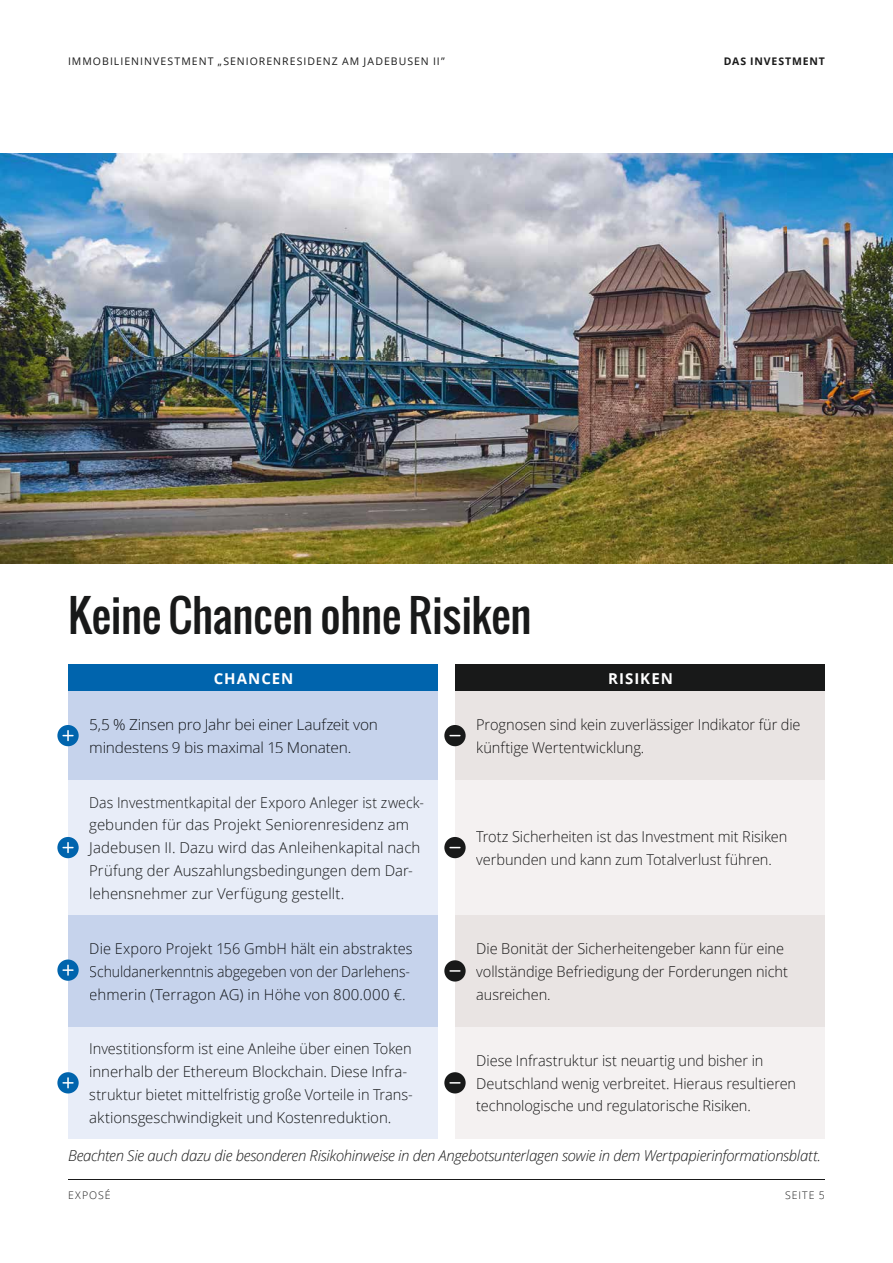
<style>
.page{position:relative;width:893px;height:1263px;background:#fff}
.page>*{position:absolute;margin:0;border:0;box-sizing:border-box;transform-origin:0 0}
.t1{font:43.5px "Oswald";letter-spacing:-.005em;color:#181919}
.t2{font:300 15px/22.8px "Open Sans";letter-spacing:-.005em;color:#181818}
.t3{font:300 15px/22.8px "Open Sans";color:#161819;scale:.94 1}
.t4{font:300 15px/22.8px "Open Sans";letter-spacing:-.005em;color:#111418}
.t5{font:300 15px/22.8px "Open Sans";color:#161819}
.t6{font:300 15px/22.8px "Open Sans";letter-spacing:-.005em;color:#171616}
.t7{font:italic 300 15px "Open Sans";letter-spacing:-.02em;color:#1a1a1a}
.t8{font:700 15px "Open Sans";letter-spacing:.065em;color:#fff}
.t9{font:10.5px "Open Sans";letter-spacing:.095em;color:#1a1a1a}
.t10{font:700 10.5px "Open Sans";letter-spacing:.08em;color:#1a1a1a}
.t11{font:300 10.5px "Open Sans";letter-spacing:.1em;color:#1a1a1a}
</style>
<div class="page">
<hr style="left:68px;top:1178px;width:757px;height:1px;background:#1a1a1a">
<div style="left:455px;top:691px;width:370px;height:89px;background:#e9e4e3"></div>
<div style="left:455px;top:915px;width:370px;height:112px;background:#e9e4e3"></div>
<div style="left:455px;top:780px;width:370px;height:135px;background:#f4f1f1"></div>
<div style="left:455px;top:1027px;width:370px;height:112px;background:#f4f1f1"></div>
<div style="left:68px;top:691px;width:370px;height:89px;background:#c6d3ec"></div>
<div style="left:68px;top:915px;width:370px;height:112px;background:#c6d3ec"></div>
<div style="left:68px;top:780px;width:370px;height:135px;background:#e8edf8"></div>
<div style="left:68px;top:1027px;width:370px;height:112px;background:#e8edf8"></div>
<div style="left:444px;top:725px;width:22px;height:21px;background:#181919;border-radius:50%"></div>
<svg style="left:449px;top:735px;width:12px;height:1px"></svg>
<div style="left:444px;top:960px;width:22px;height:21px;background:#181919;border-radius:50%"></div>
<svg style="left:449px;top:970px;width:12px;height:2px"></svg>
<div style="left:444px;top:837px;width:22px;height:21px;background:#181919;border-radius:50%"></div>
<svg style="left:449px;top:847px;width:12px;height:1px"></svg>
<div style="left:444px;top:1072px;width:22px;height:21px;background:#181919;border-radius:50%"></div>
<svg style="left:449px;top:1082px;width:12px;height:1px"></svg>
<div style="left:57px;top:725px;width:22px;height:21px;background:#0064ad;border-radius:50%"></div>
<svg style="left:62px;top:730px;width:12px;height:11px"></svg>
<svg style="left:57px;top:959px;width:22px;height:22px"></svg>
<svg style="left:62px;top:964px;width:12px;height:12px"></svg>
<div style="left:57px;top:837px;width:22px;height:21px;background:#0064ad;border-radius:50%"></div>
<svg style="left:62px;top:842px;width:12px;height:11px"></svg>
<div style="left:57px;top:1072px;width:22px;height:21px;background:#0064ad;border-radius:50%"></div>
<svg style="left:62px;top:1077px;width:12px;height:11px"></svg>
<div style="left:455px;top:665px;width:370px;height:26px;background:#181919"></div>
<div style="left:68px;top:665px;width:370px;height:26px;background:#0064ad"></div>
<img style="left:0;top:153px;width:893px;height:410px">
<p class="t9" style="left:68px;top:54px;width:378px">IMMOBILIENINVESTMENT „SENIORENRESIDENZ AM JADEBUSEN II”</p>
<p class="t10" style="left:724px;top:54px;width:103px">DAS INVESTMENT</p>
<h1 class="t1" style="left:68px;top:582px;width:465px">Keine Chancen ohne Risiken</h1>
<p class="t8" style="left:214px;top:668px;width:81px">CHANCEN</p>
<p class="t8" style="left:608px;top:668px;width:66px">RISIKEN</p>
<p class="t4" style="left:89px;top:713px;width:290px">5,5 % Zinsen pro Jahr bei einer Laufzeit von mindestens 9 bis maximal 15 Monaten.</p>
<p class="t3" style="left:89px;top:790px;width:358px">Das Investmentkapital der Exporo Anleger ist zweck&shy;gebunden für das Projekt Seniorenresidenz am Jadebusen II. Dazu wird das Anleihenkapital nach Prüfung der Auszahlungsbedingungen dem Dar&shy;lehensnehmer zur Verfügung gestellt.</p>
<p class="t4" style="left:89px;top:936px;width:325px">Die Exporo Projekt 156 GmbH hält ein abstraktes<br>Schuldanerkenntnis abgegeben von der Darlehens&shy;ehmerin (Terragon AG) in Höhe von 800.000 €.</p>
<p class="t5" style="left:89px;top:1037px;width:325px">Investitionsform ist eine Anleihe über einen Token innerhalb der Ethereum Blockchain. Diese Infra&shy;struktur bietet mittelfristig große Vorteile in Trans&shy;aktionsgeschwindigkeit und Kostenreduktion.</p>
<p class="t6" style="left:476px;top:713px;width:326px">Prognosen sind kein zuverlässiger Indikator für die künftige Wertentwicklung.</p>
<p class="t2" style="left:476px;top:825px;width:313px">Trotz Sicherheiten ist das Investment mit Risiken verbunden und kann zum Totalverlust führen.</p>
<p class="t6" style="left:476px;top:936px;width:313px">Die Bonität der Sicherheitengeber kann für eine vollständige Befriedigung der Forderungen nicht ausreichen.</p>
<p class="t2" style="left:476px;top:1048px;width:321px">Diese Infrastruktur ist neuartig und bisher in<br>Deutschland wenig verbreitet. Hieraus resultieren technologische und regulatorische Risiken.</p>
<p class="t7" style="left:68px;top:1145px;width:754px">Beachten Sie auch dazu die besonderen Risikohinweise in den Angebotsunterlagen sowie in dem Wertpapierinformationsblatt.</p>
<p class="t11" style="left:68px;top:1188px;width:44px">EXPOSÉ</p>
<p class="t11" style="left:785px;top:1188px;width:41px">SEITE 5</p>
</div>
